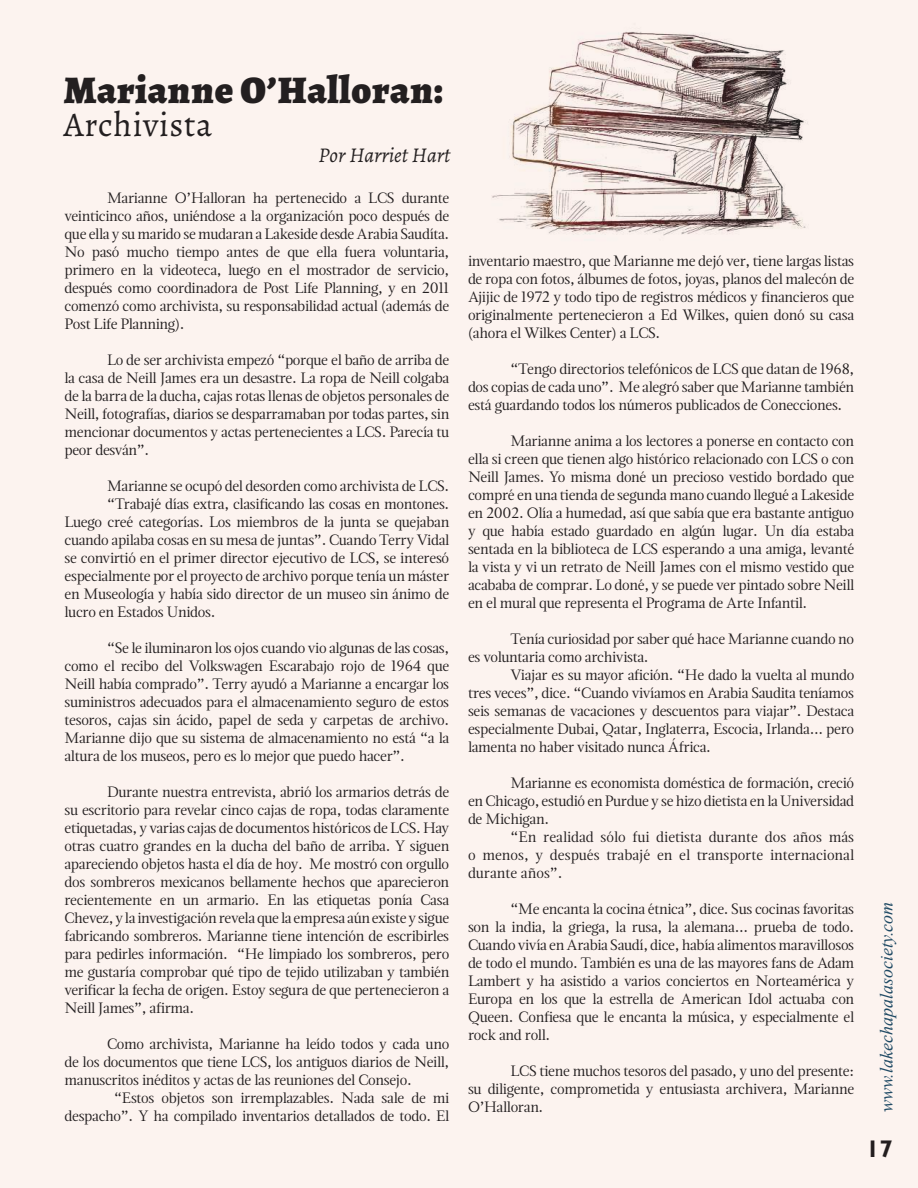
<style>
.page{position:relative;width:918px;height:1188px;background:#fcf3ef}
.page>*{position:absolute;margin:0;border:0;box-sizing:border-box;transform-origin:0 0}
.t1{font:900 39px "Alegreya";letter-spacing:.02em;color:#231f20}
.t2{font:34.5px "Alegreya";letter-spacing:.02em;color:#231f20}
.t3{font:700 24px "Gill Sans";color:#231f20}
.t4{font:italic 21px "Alegreya";color:#231f20}
.t5{font:italic 18px "Times New Roman";color:#214f6c}
.t6{font:15px/18px "Magneta";letter-spacing:-.02em;color:#231f20;text-align:justify}
</style>
<div class="page">
<img style="left:492px;top:32px;width:316px;height:204px">
<h1 class="t1" style="left:64px;top:64px;width:381px">Marianne O’Halloran:</h1>
<h2 class="t2" style="left:64px;top:104px;width:150px">Archivista</h2>
<h3 class="t4" style="left:318px;top:142px;width:133px">Por Harriet Hart</h3>
<p class="t6" style="left:64px;top:188px;width:386px;text-indent:43px">Marianne O’Halloran ha pertenecido a LCS durante veinticinco años, uniéndose a la organización poco después de que ella y su marido se mudaran a Lakeside desde Arabia Saudíta.<br>No pasó mucho tiempo antes de que ella fuera voluntaria, primero en la videoteca, luego en el mostrador de servicio, después como coordinadora de Post Life Planning, y en 2011 comenzó como archivista, su responsabilidad actual (además de Post Life Planning).</p>
<p class="t6" style="left:64px;top:350px;width:386px;text-indent:43px">Lo de ser archivista empezó “porque el baño de arriba de la casa de Neill James era un desastre. La ropa de Neill colgaba de la barra de la ducha, cajas rotas llenas de objetos personales de Neill, fotografías, diarios se desparramaban por todas partes, sin mencionar documentos y actas pertenecientes a LCS. Parecía tu peor desván”.</p>
<p class="t6" style="left:107px;top:476px;width:344px">Marianne se ocupó del desorden como archivista de LCS.</p>
<p class="t6" style="left:107px;top:494px;width:344px">“Trabajé días extra, clasificando las cosas en montones.</p>
<p class="t6" style="left:64px;top:512px;width:386px">Luego creé categorías. Los miembros de la junta se quejaban</p>
<p class="t6" style="left:64px;top:530px;width:386px">cuando apilaba cosas en su mesa de juntas”. Cuando Terry Vidal</p>
<p class="t6" style="left:64px;top:548px;width:386px">se convirtió en el primer director ejecutivo de LCS, se interesó</p>
<p class="t6" style="left:64px;top:566px;width:386px">especialmente por el proyecto de archivo porque tenía un máster</p>
<p class="t6" style="left:64px;top:584px;width:386px">en Museología y había sido director de un museo sin ánimo de</p>
<p class="t6" style="left:64px;top:602px;width:152px">lucro en Estados Unidos.</p>
<p class="t6" style="left:64px;top:638px;width:386px;text-indent:43px">“Se le iluminaron los ojos cuando vio algunas de las cosas, como el recibo del Volkswagen Escarabajo rojo de 1964 que Neill había comprado”. Terry ayudó a Marianne a encargar los suministros adecuados para el almacenamiento seguro de estos tesoros, cajas sin ácido, papel de seda y carpetas de archivo.<br>Marianne dijo que su sistema de almacenamiento no está “a la altura de los museos, pero es lo mejor que puedo hacer”.</p>
<p class="t6" style="left:64px;top:782px;width:386px;text-indent:43px">Durante nuestra entrevista, abrió los armarios detrás de su escritorio para revelar cinco cajas de ropa, todas claramente etiquetadas, y varias cajas de documentos históricos de LCS. Hay otras cuatro grandes en la ducha del baño de arriba. Y siguen apareciendo objetos hasta el día de hoy. Me mostró con orgullo dos sombreros mexicanos bellamente hechos que aparecieron recientemente en un armario. En las etiquetas ponía Casa Chevez, y la investigación revela que la empresa aún existe y sigue fabricando sombreros. Marianne tiene intención de escribirles para pedirles información. “He limpiado los sombreros, pero me gustaría comprobar qué tipo de tejido utilizaban y también verificar la fecha de origen. Estoy segura de que pertenecieron a Neill James”, afirma.</p>
<p class="t6" style="left:64px;top:1034px;width:386px;text-indent:43px">Como archivista, Marianne ha leído todos y cada uno de los documentos que tiene LCS, los antiguos diarios de Neill, manuscritos inéditos y actas de las reuniones del Consejo.</p>
<p class="t6" style="left:64px;top:1088px;width:386px;text-align:right">“Estos objetos son irremplazables. Nada sale de mi despacho”. Y ha compilado inventarios detallados de todo. El</p>
<p class="t6" style="left:468px;top:251px;width:388px">inventario maestro, que Marianne me dejó ver, tiene largas listas de ropa con fotos, álbumes de fotos, joyas, planos del malecón de Ajijic de 1972 y todo tipo de registros médicos y financieros que originalmente pertenecieron a Ed Wilkes, quien donó su casa (ahora el Wilkes Center) a LCS.</p>
<p class="t6" style="left:468px;top:359px;width:388px;text-indent:43px">“Tengo directorios telefónicos de LCS que datan de 1968, dos copias de cada uno”. Me alegró saber que Marianne también está guardando todos los números publicados de Conecciones.</p>
<p class="t6" style="left:468px;top:431px;width:388px;text-indent:43px">Marianne anima a los lectores a ponerse en contacto con ella si creen que tienen algo histórico relacionado con LCS o con Neill James. Yo misma doné un precioso vestido bordado que compré en una tienda de segunda mano cuando llegué a Lakeside en 2002. Olía a humedad, así que sabía que era bastante antiguo y que había estado guardado en algún lugar. Un día estaba sentada en la biblioteca de LCS esperando a una amiga, levanté la vista y vi un retrato de Neill James con el mismo vestido que acababa de comprar. Lo doné, y se puede ver pintado sobre Neill en el mural que representa el Programa de Arte Infantil.</p>
<p class="t6" style="left:468px;top:629px;width:388px;text-indent:43px">Tenía curiosidad por saber qué hace Marianne cuando no es voluntaria como archivista.</p>
<p class="t6" style="left:468px;top:665px;width:388px;text-indent:43px">Viajar es su mayor afición. “He dado la vuelta al mundo tres veces”, dice. “Cuando vivíamos en Arabia Saudita teníamos seis semanas de vacaciones y descuentos para viajar”. Destaca especialmente Dubai, Qatar, Inglaterra, Escocia, Irlanda... pero lamenta no haber visitado nunca África.</p>
<p class="t6" style="left:468px;top:773px;width:388px;text-indent:43px">Marianne es economista doméstica de formación, creció en Chicago, estudió en Purdue y se hizo dietista en la Universidad de Michigan.</p>
<p class="t6" style="left:468px;top:827px;width:388px;text-indent:43px">“En realidad sólo fui dietista durante dos años más o menos, y después trabajé en el transporte internacional durante años”.</p>
<p class="t6" style="left:468px;top:899px;width:388px;text-indent:43px">“Me encanta la cocina étnica”, dice. Sus cocinas favoritas son la india, la griega, la rusa, la alemana... prueba de todo.<br>Cuando vivía en Arabia Saudí, dice, había alimentos maravillosos de todo el mundo. También es una de las mayores fans de Adam Lambert y ha asistido a varios conciertos en Norteamérica y Europa en los que la estrella de American Idol actuaba con Queen. Confiesa que le encanta la música, y especialmente el rock and roll.</p>
<p class="t6" style="left:468px;top:1061px;width:388px;text-indent:43px">LCS tiene muchos tesoros del pasado, y uno del presente: su diligente, comprometida y entusiasta archivera, Marianne O’Halloran.</p>
<p class="t5" style="left:874px;top:1112px;width:212px;rotate:-90deg">www.lakechapalasociety.com</p>
<h3 class="t3" style="left:866px;top:1135px;width:28px">17</h3>
</div>
